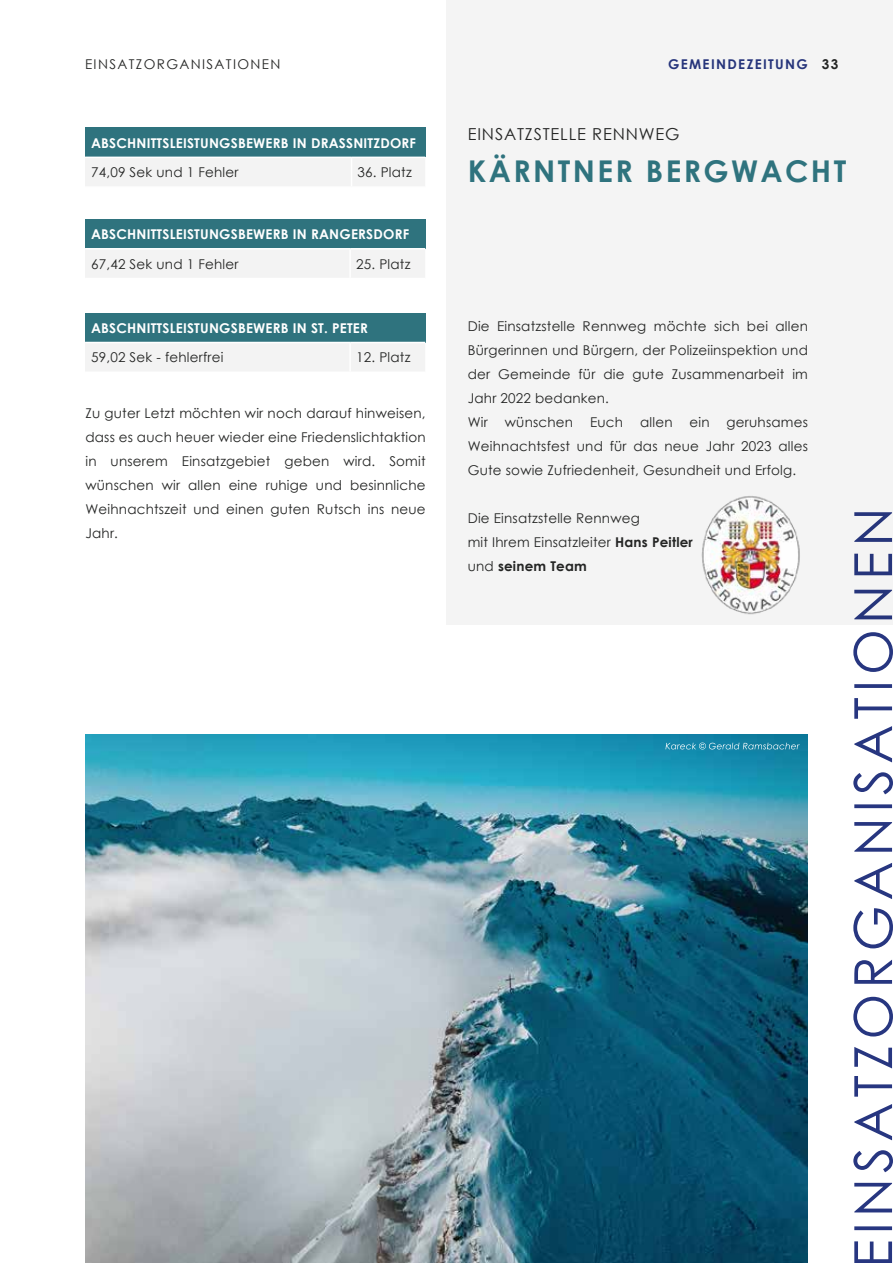
<style>
.page{position:relative;width:893px;height:1263px;background:#fff}
.page>*{position:absolute;margin:0;border:0;box-sizing:border-box;transform-origin:0 0}
.t1{font:700 30px "Century Gothic";letter-spacing:.08em;color:#2f737e}
.t2{font:16.5px "Century Gothic";letter-spacing:.05em;color:#242524}
.t3{font:13.5px/24px "Century Gothic";letter-spacing:.015em;color:#242524}
.t4{font:700 13.5px "Century Gothic";letter-spacing:.015em;color:#fff}
.t5{font:13.5px "Century Gothic";letter-spacing:.1em;color:#242524}
.t6{font:700 13.5px "Century Gothic";letter-spacing:.1em;color:#273680}
.s1{color:#242524}
.s2{font-weight:700}
</style>
<div class="page">
<svg style="left:853px;top:624px;width:40px;height:639px"></svg>
<div style="left:446px;top:0;width:447px;height:624px;background:#f4f4f4"></div>
<img style="left:701px;top:496px;width:99px;height:119px">
<div style="left:85px;top:128px;width:340px;height:29px;background:#2f737e"></div>
<div style="left:85px;top:158px;width:340px;height:28px;background:#f3f3f3"></div>
<div style="left:85px;top:219px;width:340px;height:30px;background:#2f737e"></div>
<div style="left:85px;top:250px;width:340px;height:27px;background:#f3f3f3"></div>
<hr style="left:85px;top:248px;width:265px;height:1px;background:#fff">
<hr style="left:350px;top:248px;width:75px;height:1px;background:#fff">
<hr style="left:349px;top:249px;width:2px;height:29px;background:#fff">
<div style="left:85px;top:313px;width:340px;height:29px;background:#2f737e"></div>
<div style="left:85px;top:344px;width:340px;height:27px;background:#f3f3f3"></div>
<hr style="left:349px;top:343px;width:2px;height:28px;background:#fff">
<img style="left:85px;top:735px;width:723px;height:528px">
<svg style="left:665px;top:742px;width:135px;height:7px"></svg>
<p class="t5" style="left:85px;top:55px;width:197px">EINSATZORGANISATIONEN</p>
<p class="t4" style="left:91px;top:134px;width:327px">ABSCHNITTSLEISTUNGSBEWERB IN DRASSNITZDORF</p>
<p class="t3" style="left:91px;top:160px;width:149px">74,09 Sek und 1 Fehler</p>
<p class="t3" style="left:358px;top:160px;width:56px">36. Platz</p>
<p class="t4" style="left:91px;top:226px;width:320px">ABSCHNITTSLEISTUNGSBEWERB IN RANGERSDORF</p>
<p class="t3" style="left:91px;top:252px;width:149px">67,42 Sek und 1 Fehler</p>
<p class="t3" style="left:356px;top:252px;width:56px">25. Platz</p>
<p class="t4" style="left:91px;top:319px;width:278px">ABSCHNITTSLEISTUNGSBEWERB IN ST. PETER</p>
<p class="t3" style="left:91px;top:345px;width:134px">59,02 Sek - fehlerfrei</p>
<p class="t3" style="left:356px;top:345px;width:56px">12. Platz</p>
<p class="t3" style="left:85px;top:401px;width:342px;text-align:justify">Zu guter Letzt möchten wir noch darauf hinweisen, dass es auch heuer wieder eine Friedenslichtaktion in unserem Einsatzgebiet geben wird. Somit wünschen wir allen eine ruhige und besinnliche Weihnachtszeit und einen guten Rutsch ins neue Jahr.</p>
<p class="t6" style="left:668px;top:56px;width:172px">GEMEINDEZEITUNG <span class="s1">33</span></p>
<p class="t2" style="left:468px;top:122px;width:213px">EINSATZSTELLE RENNWEG</p>
<h1 class="t1" style="left:468px;top:152px;width:380px">KÄRNTNER BERGWACHT</h1>
<p class="t3" style="left:468px;top:314px;width:342px">Die Einsatzstelle Rennweg möchte sich bei allen Bürgerinnen und Bürgern, der Polizeiinspektion und der Gemeinde für die gute Zusammenarbeit im Jahr 2022 bedanken.<br>Wir</p>
<p class="t3" style="left:505px;top:410px;width:70px">wünschen</p>
<p class="t3" style="left:590px;top:410px;width:35px">Euch</p>
<p class="t3" style="left:640px;top:410px;width:34px">allen</p>
<p class="t3" style="left:689px;top:410px;width:22px">ein</p>
<p class="t3" style="left:468px;top:410px;width:342px;text-align:justify;text-indent:259px">geruhsames Weihnachtsfest und für das neue Jahr 2023 alles Gute sowie Zufriedenheit, Gesundheit und Erfolg.</p>
<p class="t3" style="left:468px;top:506px;width:227px">Die Einsatzstelle Rennweg<br>mit Ihrem Einsatzleiter <span class="s2">Hans Peitler </span>und <span class="s2">seinem Team</span></p>
</div>
